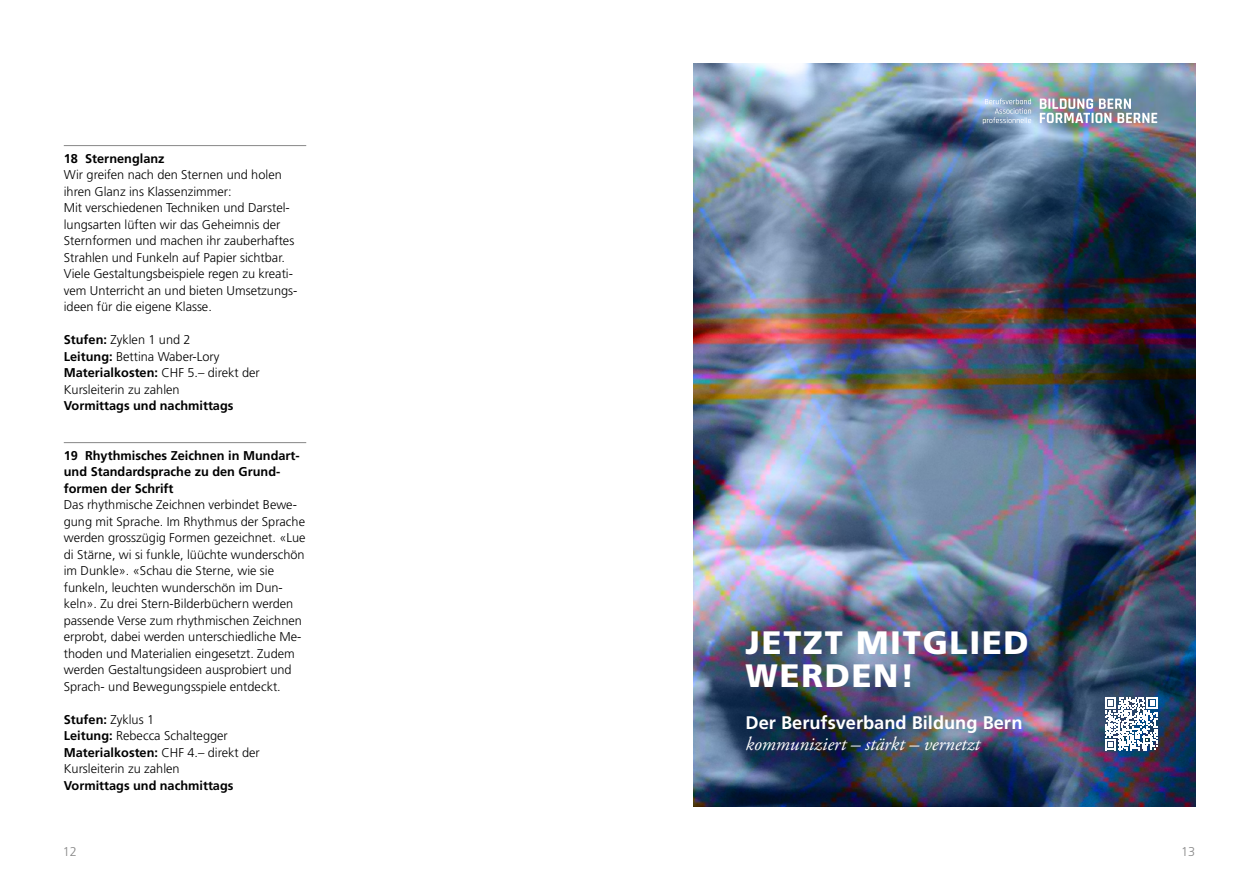
<style>
.page{position:relative;width:1259px;height:893px;background:#fff}
.page>*{position:absolute;margin:0;border:0;box-sizing:border-box;transform-origin:0 0}
.t1{font:900 32.4px/33.3px "Frutiger LT Pro";letter-spacing:.055em;color:#fff}
.t2{font:italic 19.2px "Adobe Garamond Pro";color:#fff}
.t3{font:700 18.3px "Frutiger LT Pro";color:#fff}
.t4{font:300 12.75px/16.5px "Frutiger LT Pro";color:#000}
.t5{font:700 12.75px/16.5px "Frutiger LT Pro";color:#000}
.t6{font:300 12.75px "Frutiger LT Pro";color:#878787}
.s1{font-weight:700}
</style>
<div class="page">
<hr style="left:64px;top:145px;width:242px;height:1px;background:#878787">
<hr style="left:64px;top:442px;width:242px;height:1px;background:#878787">
<img style="left:693px;top:64px;width:502px;height:742px">
<img style="left:1039px;top:99px;width:118px;height:24px">
<svg style="left:982px;top:99px;width:49px;height:25px"></svg>
<svg style="left:1104px;top:697px;width:53px;height:53px"></svg>
<p class="t5" style="left:64px;top:150px;width:102px">18 Sternenglanz</p>
<p class="t4" style="left:64px;top:167px;width:235px">Wir greifen nach den Sternen und holen ihren Glanz ins Klassenzimmer:<br>Mit verschiedenen Techniken und Darstel&shy;lungsarten lüften wir das Geheimnis der Sternformen und machen ihr zauberhaftes Strahlen und Funkeln auf Papier sichtbar.<br>Viele Gestaltungsbeispiele regen zu kreati&shy;vem Unterricht an und bieten Umsetzungs&shy;ideen für die eigene Klasse.</p>
<p class="t4" style="left:64px;top:332px;width:198px"><span class="s1">Stufen:</span> Zyklen 1 und 2<br><span class="s1">Leitung:</span> Bettina Waber-Lory<br><span class="s1">Materialkosten:</span> CHF 5.– direkt der<br>Kursleiterin zu zahlen</p>
<p class="t5" style="left:64px;top:398px;width:171px">Vormittags und nachmittags</p>
<p class="t5" style="left:64px;top:447px;width:237px">19 Rhythmisches Zeichnen in Mundart&shy;und Standardsprache zu den Grund&shy;formen der Schrift</p>
<p class="t4" style="left:64px;top:497px;width:243px">Das rhythmische Zeichnen verbindet Bewe&shy;gung mit Sprache. Im Rhythmus der Sprache werden grosszügig Formen gezeichnet. «Lue di Stärne, wi si funkle, lüüchte wunderschön im Dunkle». «Schau die Sterne, wie sie funkeln, leuchten wunderschön im Dun&shy;keln». Zu drei Stern-Bilderbüchern werden passende Verse zum rhythmischen Zeichnen erprobt, dabei werden unterschiedliche Me&shy;thoden und Materialien eingesetzt. Zudem werden Gestaltungsideen ausprobiert und Sprach- und Bewegungsspiele entdeckt.</p>
<p class="t4" style="left:64px;top:711px;width:198px"><span class="s1">Stufen:</span> Zyklus 1<br><span class="s1">Leitung:</span> Rebecca Schaltegger<br><span class="s1">Materialkosten:</span> CHF 4.– direkt der<br>Kursleiterin zu zahlen</p>
<p class="t5" style="left:64px;top:777px;width:171px">Vormittags und nachmittags</p>
<h1 class="t1" style="left:745px;top:626px;width:285px">JETZT MITGLIED<br>WERDEN!</h1>
<h3 class="t3" style="left:745px;top:711px;width:278px">Der Berufsverband Bildung Bern</h3>
<h2 class="t2" style="left:745px;top:733px;width:236px">kommuniziert – stärkt – vernetzt</h2>
<p class="t6" style="left:63px;top:844px;width:16px">12</p>
<p class="t6" style="left:1181px;top:844px;width:16px">13</p>
</div>
